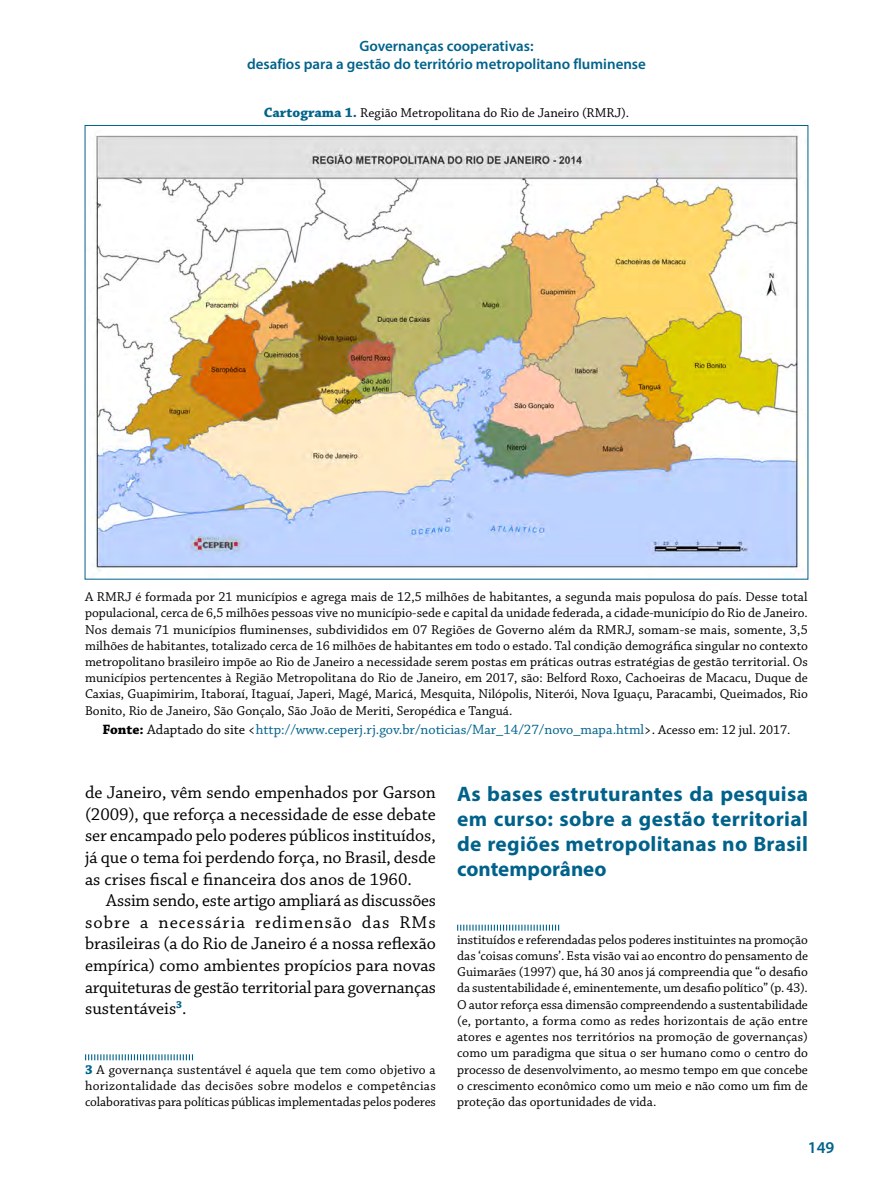
<style>
.page{position:relative;width:893px;height:1191px;background:#fff}
.page>*{position:absolute;margin:0;border:0;box-sizing:border-box;transform-origin:0 0}
.t1{font:700 21px/25.2px "Myriad Pro";letter-spacing:.01em;color:#00628b;text-align:justify}
.t2{font:18px/21.6px "Chaparral Pro";color:#000;text-align:justify}
.t3{font:600 16.5px "Myriad Pro";color:#00628b}
.t4{font:600 15px/18px "Myriad Pro";color:#00628b;text-align:center}
.t5{font:14.25px "Chaparral Pro";color:#00628b}
.t6{font:13.5px/16.2px "Chaparral Pro";color:#000;text-align:justify}
.s1{font-weight:700;font-size:14.25px;color:#00628b}
.s2{font-weight:700;color:#000}
.s3{color:#000}
.s4{font-size:13.5px;color:#000}
.s5{font-weight:700;color:#00628b}
</style>
<div class="page">
<img style="left:93px;top:135px;width:706px;height:436px">
<svg style="left:85px;top:1054px;width:108px;height:6px"></svg>
<svg style="left:457px;top:924px;width:102px;height:6px"></svg>
<p class="t4" style="left:247px;top:36px;width:400px">Governanças cooperativas:<br>desafios para a gestão do território metropolitano fluminense</p>
<p class="t6" style="left:264px;top:105px;width:367px"><span class="s1">Cartograma 1.</span> Região Metropolitana do Rio de Janeiro (RMRJ).</p>
<p class="t6" style="left:85px;top:589px;width:724px">A RMRJ é formada por 21 municípios e agrega mais de 12,5 milhões de habitantes, a segunda mais populosa do país. Desse total populacional, cerca de 6,5 milhões pessoas vive no município-sede e capital da unidade federada, a cidade-município do Rio de Janeiro.<br>Nos demais 71 municípios fluminenses, subdivididos em 07 Regiões de Governo além da RMRJ, somam-se mais, somente, 3,5 milhões de habitantes, totalizado cerca de 16 milhões de habitantes em todo o estado. Tal condição demográfica singular no contexto metropolitano brasileiro impõe ao Rio de Janeiro a necessidade serem postas em práticas outras estratégias de gestão territorial. Os municípios pertencentes à Região Metropolitana do Rio de Janeiro, em 2017, são: Belford Roxo, Cachoeiras de Macacu, Duque de Caxias, Guapimirim, Itaboraí, Itaguaí, Japeri, Magé, Maricá, Mesquita, Nilópolis, Niterói, Nova Iguaçu, Paracambi, Queimados, Rio Bonito, Rio de Janeiro, São Gonçalo, São João de Meriti, Seropédica e Tanguá.</p>
<p class="t5" style="left:102px;top:721px;width:690px"><span class="s2">Fonte:</span> <span class="s3">Adaptado do site &lt;</span>http://www.ceperj.rj.gov.br/noticias/Mar_14/27/novo_mapa.html<span class="s3">&gt;.</span> <span class="s4">Acesso em: 12 jul. 2017.</span></p>
<p class="t2" style="left:85px;top:782px;width:352px">de Janeiro, vêm sendo empenhados por Garson (2009), que reforça a necessidade de esse debate ser encampado pelo poderes públicos instituídos, já que o tema foi perdendo força, no Brasil, desde as crises fiscal e financeira dos anos de 1960.</p>
<p class="t2" style="left:85px;top:890px;width:352px;text-indent:21px">Assim sendo, este artigo ampliará as discussões sobre a necessária redimensão das RMs brasileiras (a do Rio de Janeiro é a nossa reflexão empírica) como ambientes propícios para novas arquiteturas de gestão territorial para governanças sustentáveis<sup>3</sup>.</p>
<p class="t6" style="left:85px;top:1061px;width:352px"><span class="s5">3</span> A governança sustentável é aquela que tem como objetivo a horizontalidade das decisões sobre modelos e competências colaborativas para políticas públicas implementadas pelos poderes</p>
<h1 class="t1" style="left:457px;top:780px;width:352px">As bases estruturantes da pesquisa em curso: sobre a gestão territorial de regiões metropolitanas no Brasil contemporâneo</h1>
<p class="t6" style="left:457px;top:932px;width:352px">instituídos e referendadas pelos poderes instituintes na promoção das ‘coisas comuns’. Esta visão vai ao encontro do pensamento de Guimarães (1997) que, há 30 anos já compreendia que “o desafio da sustentabilidade é, eminentemente, um desafio político” (p. 43).<br>O autor reforça essa dimensão compreendendo a sustentabilidade (e, portanto, a forma como as redes horizontais de ação entre atores e agentes nos territórios na promoção de governanças) como um paradigma que situa o ser humano como o centro do processo de desenvolvimento, ao mesmo tempo em que concebe o crescimento econômico como um meio e não como um fim de proteção das oportunidades de vida.</p>
<p class="t3" style="left:808px;top:1136px;width:28px">149</p>
</div>
